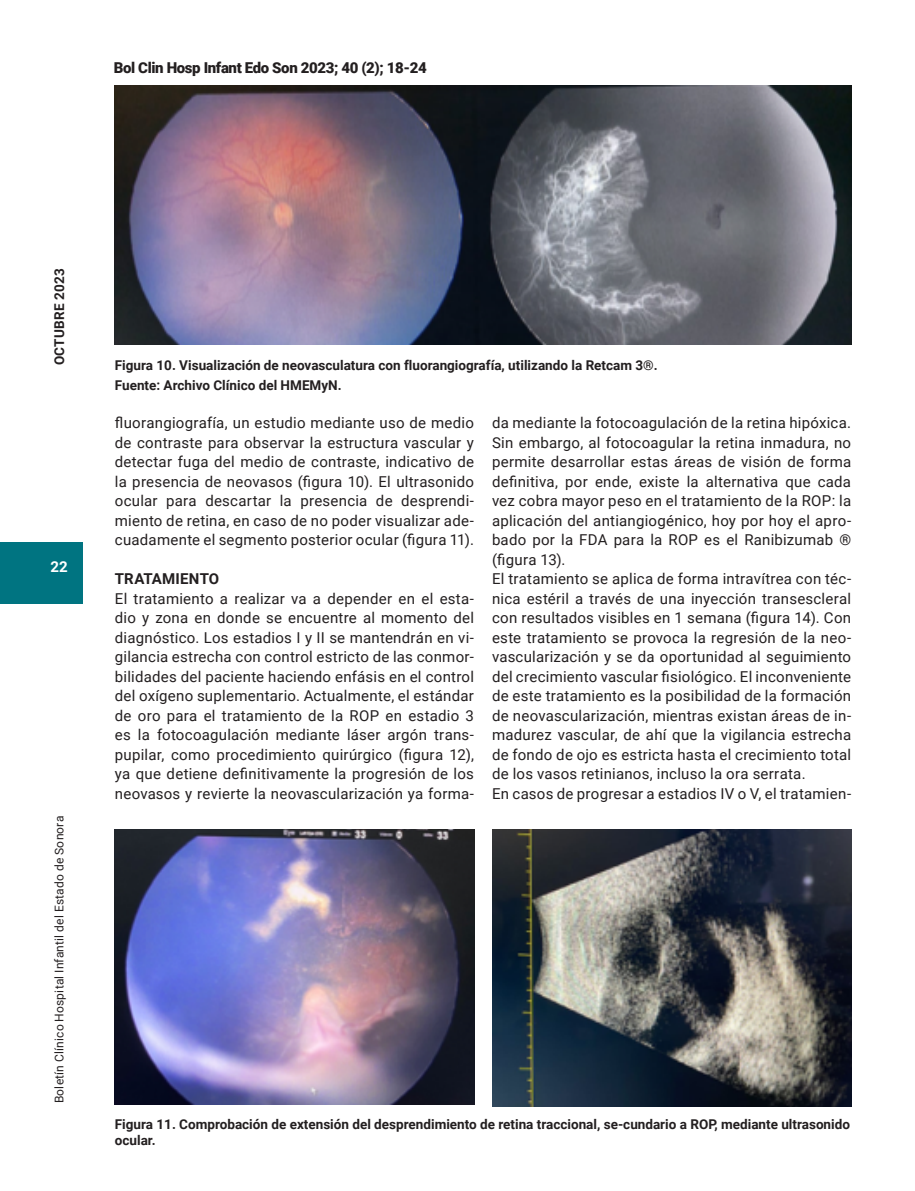
<style>
.page{position:relative;width:915px;height:1191px;background:#fff}
.page>*{position:absolute;margin:0;border:0;box-sizing:border-box;transform-origin:0 0}
.Body{font:15px/19.5px "Roboto";letter-spacing:.015em;color:#231f20;text-align:justify}
.t1{font:900 15px "Roboto";letter-spacing:-.025em;color:#231f20}
.subcabeza_texto{font:700 15px "Roboto";letter-spacing:.01em;color:#231f20}
.t2{font:700 15px "Roboto";color:#fff}
.pie_de_foto{font:700 13.5px/16.2px "Roboto";color:#231f20}
.t3{font:12px "Roboto";letter-spacing:.015em;color:#231f20}
</style>
<div class="page">
<div style="left:0;top:542px;width:83px;height:62px;background:#007481"></div>
<img style="left:115px;top:85px;width:735px;height:259px">
<img style="left:115px;top:829px;width:359px;height:275px">
<img style="left:492px;top:829px;width:358px;height:277px">
<p class="t1" style="left:114px;top:57px;width:314px">Bol Clin Hosp Infant Edo Son 2023; 40 (2); 18-24</p>
<p class="pie_de_foto" style="left:51px;top:365px;width:98px;rotate:-90deg">OCTUBRE 2023</p>
<p class="t2" style="left:50px;top:556px;width:19px">22</p>
<p class="t3" style="left:51px;top:1103px;width:289px;rotate:-90deg">Boletín Clínico Hospital Infantil del Estado de Sonora</p>
<p class="pie_de_foto" style="left:115px;top:356px;width:544px">Figura 10. Visualización de neovasculatura con fluorangiografía, utilizando la Retcam 3®.</p>
<p class="pie_de_foto" style="left:115px;top:376px;width:228px">Fuente: Archivo Clínico del HMEMyN.</p>
<p class="Body" style="left:115px;top:412px;width:360px">fluorangiografía, un estudio mediante uso de medio de contraste para observar la estructura vascular y detectar fuga del medio de contraste, indicativo de la presencia de neovasos (figura 10). El ultrasonido ocular para descartar la presencia de desprendi&shy;miento de retina, en caso de no poder visualizar ade&shy;cuadamente el segmento posterior ocular (figura 11).</p>
<p class="subcabeza_texto" style="left:115px;top:568px;width:106px">TRATAMIENTO</p>
<p class="Body" style="left:115px;top:588px;width:360px">El tratamiento a realizar va a depender en el esta&shy;dio y zona en donde se encuentre al momento del diagnóstico. Los estadios I y II se mantendrán en vi&shy;gilancia estrecha con control estricto de las conmor&shy;bilidades del paciente haciendo enfásis en el control del oxígeno suplementario. Actualmente, el estándar de oro para el tratamiento de la ROP en estadio 3 es la fotocoagulación mediante láser argón trans&shy;pupilar, como procedimiento quirúrgico (figura 12), ya que detiene definitivamente la progresión de los neovasos y revierte la neovascularización ya forma-</p>
<p class="Body" style="left:492px;top:412px;width:360px">da mediante la fotocoagulación de la retina hipóxica.<br>Sin embargo, al fotocoagular la retina inmadura, no permite desarrollar estas áreas de visión de forma definitiva, por ende, existe la alternativa que cada vez cobra mayor peso en el tratamiento de la ROP: la aplicación del antiangiogénico, hoy por hoy el apro&shy;bado por la FDA para la ROP es el Ranibizumab ® (figura 13).</p>
<p class="Body" style="left:492px;top:568px;width:360px">El tratamiento se aplica de forma intravítrea con téc&shy;nica estéril a través de una inyección transescleral con resultados visibles en 1 semana (figura 14). Con este tratamiento se provoca la regresión de la neo&shy;vascularización y se da oportunidad al seguimiento del crecimiento vascular fisiológico. El inconveniente de este tratamiento es la posibilidad de la formación de neovascularización, mientras existan áreas de in&shy;madurez vascular, de ahí que la vigilancia estrecha de fondo de ojo es estricta hasta el crecimiento total de los vasos retinianos, incluso la ora serrata.</p>
<p class="Body" style="left:492px;top:783px;width:360px">En casos de progresar a estadios IV o V, el tratamien-</p>
<p class="pie_de_foto" style="left:115px;top:1115px;width:736px">Figura 11. Comprobación de extensión del desprendimiento de retina traccional, se-cundario a ROP, mediante ultrasonido ocular.</p>
</div>
